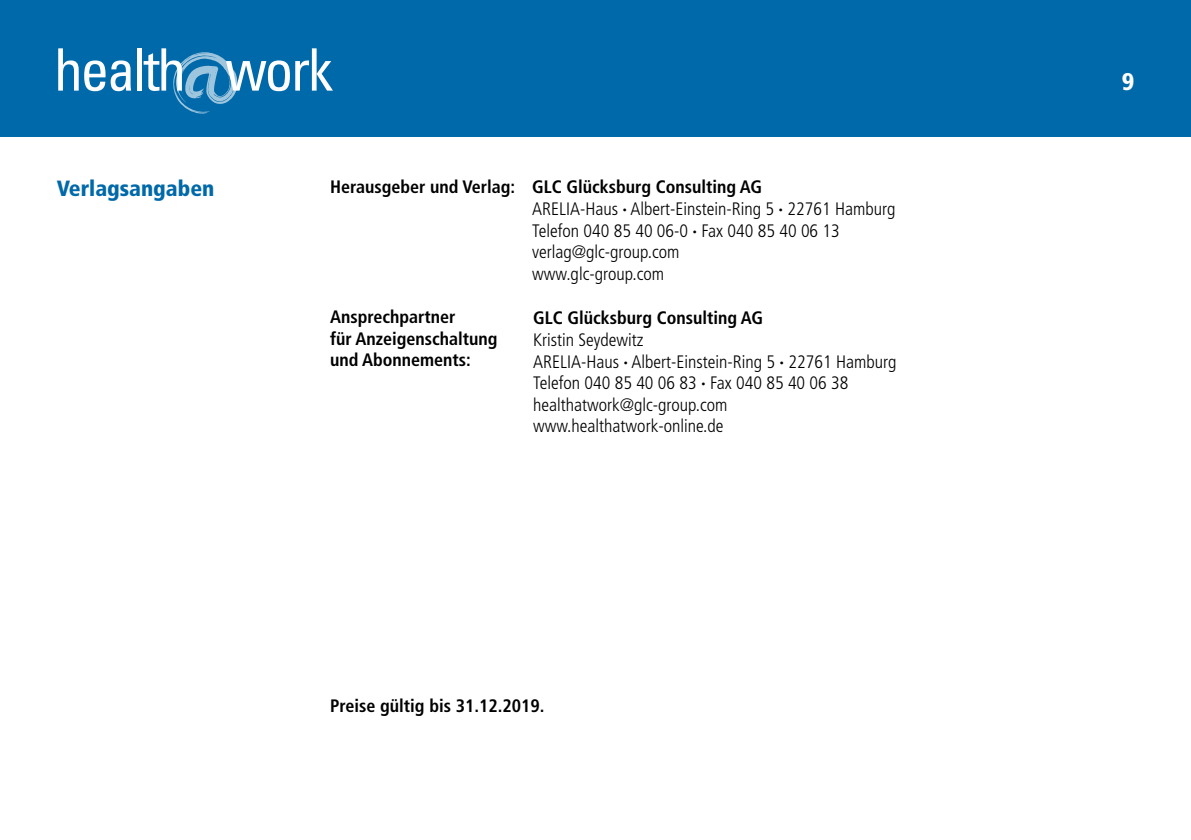
<style>
.page{position:relative;width:1191px;height:840px;background:#fff}
.page>*{position:absolute;margin:0;border:0;box-sizing:border-box;transform-origin:0 0}
.t1{font:condensed 58.4px "Univers";letter-spacing:-.04em;color:#fff}
.t2{font:900 condensed 24px "Frutiger LT Std";color:#fff}
.t3{font:900 condensed 22px "Frutiger LT Std";color:#0069a9}
.t4{font:300 condensed 18px/21.6px "Frutiger LT Std";color:#000}
.t5{font:700 condensed 18px/21.6px "Frutiger LT Std";color:#000}
.s1{font-weight:700}
.s2{font-family:"Frutiger LT";font-weight:700}
</style>
<div class="page">
<div style="left:0;top:0;width:1191px;height:137px;background:#0069a9"></div>
<svg style="left:173px;top:52px;width:65px;height:62px"></svg>
<h1 class="t1" style="left:54px;top:33px;width:280px">health work</h1>
<p class="t3" style="left:57px;top:175px;width:159px">Verlagsangaben</p>
<p class="t4" style="left:532px;top:176px;width:365px;text-indent:-202px"><span class="s1">Herausgeber und Verlag: GLC Glücksburg Consulting AG<br></span>ARELIA-Haus <span class="s2">·</span> Albert-Einstein-Ring 5 <span class="s2">·</span> 22761 Hamburg Telefon 040 85 40 06-0 <span class="s2">·</span> Fax 040 85 40 06 13 verlag@glc-group.com<br>www.glc-group.com</p>
<p class="t5" style="left:330px;top:306px;width:169px">Ansprechpartner<br>für Anzeigenschaltung und Abonnements:</p>
<p class="t5" style="left:533px;top:307px;width:231px">GLC Glücksburg Consulting AG</p>
<p class="t4" style="left:533px;top:329px;width:365px">Kristin Seydewitz<br>ARELIA-Haus <span class="s2">·</span> Albert-Einstein-Ring 5 <span class="s2">·</span> 22761 Hamburg Telefon 040 85 40 06 83 <span class="s2">·</span> Fax 040 85 40 06 38 healthatwork@glc-group.com www.healthatwork-online.de</p>
<p class="t5" style="left:330px;top:695px;width:216px">Preise gültig bis 31.12.2019.</p>
<h2 class="t2" style="left:1121px;top:67px;width:14px">9</h2>
</div>
